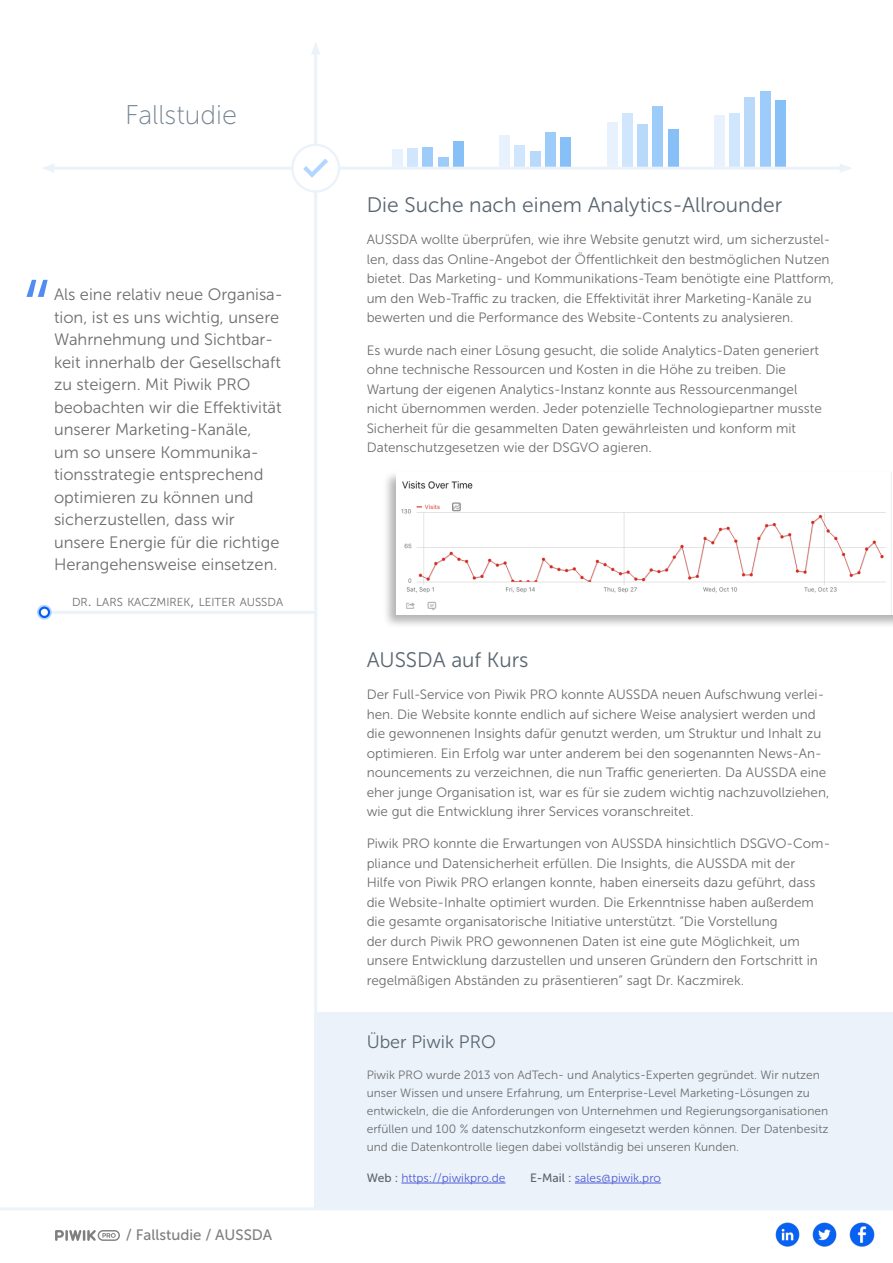
<style>
.page{position:relative;width:893px;height:1263px;background:#fff}
.page>*{position:absolute;margin:0;border:0;box-sizing:border-box;transform-origin:0 0}
.t1{font:27px "Museo Sans 100";color:#748492}
.Section_title{font:21px "Museo Sans 300";color:#596570}
.right_body_text{font:18px "Museo Sans 300";color:#596570}
.left_body_text{font:16.5px/22.5px "Museo Sans 300";color:#6d6d6d}
.t2{font:15px "Museo Sans 500";color:#7f7f7f}
.right_body_text-2{font:13.5px/19.5px "Museo Sans 300";color:#6d6d6d}
.right_body_text-3{font:12px/18px "Museo Sans 300";color:#6d6d6d}
.right_body_text-4{font:12px "Museo Sans 300";color:#4f5cd6}
.left_body_text-2{font:11.55px "Museo Sans 300";color:#6d6d6d}
.s1{font-size:16.5px}
.s2{font-family:"Museo Sans 500";color:#596570}
</style>
<div class="page">
<div style="left:392px;top:149px;width:10px;height:20px;background:#e8f2ff"></div>
<div style="left:408px;top:148px;width:10px;height:21px;background:#cfe6fc"></div>
<div style="left:423px;top:147px;width:10px;height:22px;background:#9eccfa"></div>
<div style="left:438px;top:158px;width:10px;height:11px;background:#9eccfa"></div>
<div style="left:453px;top:141px;width:10px;height:28px;background:#87bff7"></div>
<div style="left:500px;top:135px;width:10px;height:34px;background:#e8f2ff"></div>
<div style="left:515px;top:145px;width:10px;height:24px;background:#cfe6fc"></div>
<div style="left:530px;top:151px;width:10px;height:18px;background:#b8d9fa"></div>
<div style="left:545px;top:132px;width:11px;height:37px;background:#9eccfa"></div>
<div style="left:561px;top:137px;width:10px;height:32px;background:#87bff7"></div>
<div style="left:607px;top:123px;width:10px;height:46px;background:#e8f2ff"></div>
<div style="left:622px;top:113px;width:10px;height:56px;background:#cfe6fc"></div>
<div style="left:637px;top:124px;width:11px;height:45px;background:#b8d9fa"></div>
<div style="left:653px;top:107px;width:10px;height:62px;background:#9eccfa"></div>
<div style="left:668px;top:129px;width:10px;height:40px;background:#87bff7"></div>
<div style="left:714px;top:115px;width:10px;height:54px;background:#e8f2ff"></div>
<div style="left:729px;top:113px;width:11px;height:56px;background:#cfe6fc"></div>
<div style="left:745px;top:97px;width:10px;height:72px;background:#b8d9fa"></div>
<div style="left:760px;top:91px;width:10px;height:78px;background:#9eccfa"></div>
<div style="left:775px;top:100px;width:10px;height:69px;background:#87bff7"></div>
<hr style="left:51px;top:611px;width:264px;height:3px;background:#ebf2fa">
<svg style="left:37px;top:605px;width:15px;height:15px"></svg>
<div style="left:314px;top:1012px;width:579px;height:196px;background:#ebf2fa"></div>
<hr style="left:51px;top:167px;width:255px;height:3px;background:#ebf2fa">
<svg style="left:42px;top:164px;width:12px;height:9px"></svg>
<hr style="left:314px;top:51px;width:3px;height:102px;background:#ebf2fa">
<svg style="left:311px;top:42px;width:9px;height:13px"></svg>
<hr style="left:314px;top:180px;width:3px;height:1029px;background:#ebf2fa">
<hr style="left:0;top:1207px;width:893px;height:3px;background:#ebf2fa">
<hr style="left:326px;top:167px;width:517px;height:3px;background:#ebf2fa">
<svg style="left:840px;top:164px;width:12px;height:9px"></svg>
<svg style="left:55px;top:1230px;width:65px;height:11px"></svg>
<svg style="left:291px;top:144px;width:49px;height:49px"></svg>
<img style="left:775px;top:1223px;width:25px;height:24px">
<img style="left:812px;top:1223px;width:25px;height:24px">
<img style="left:850px;top:1223px;width:24px;height:24px">
<hr style="left:401px;top:1183px;width:104px;height:1px;background:#4f5cd6">
<hr style="left:575px;top:1183px;width:86px;height:1px;background:#4f5cd6">
<svg style="left:26px;top:280px;width:22px;height:17px"></svg>
<div style="left:382px;top:470px;width:511px;height:159px;background:#000;opacity:.3"></div>
<img style="left:396px;top:473px;width:497px;height:142px">
<h1 class="t1" style="left:125px;top:100px;width:113px">Fallstudie</h1>
<p class="left_body_text" style="left:54px;top:284px;width:230px">Als eine relativ neue Organisa&shy;tion, ist es uns wichtig, unsere<br>Wahrnehmung und Sichtbar&shy;keit innerhalb der Gesellschaft zu steigern. Mit Piwik PRO beobachten wir die Effektivität unserer Marketing-Kanäle,<br>um so unsere Kommunika&shy;tionsstrategie entsprechend optimieren zu können und sicherzustellen, dass wir unsere Energie für die richtige<br>Herangehensweise einsetzen.</p>
<p class="left_body_text-2" style="left:72px;top:595px;width:213px">DR<span class="s1">.</span> LARS KACZMIREK<span class="s1">,</span> LEITER AUSSDA</p>
<p class="t2" style="left:126px;top:1227px;width:148px">/ Fallstudie / AUSSDA</p>
<p class="Section_title" style="left:367px;top:193px;width:417px">Die Suche nach einem Analytics-Allrounder</p>
<p class="right_body_text-2" style="left:367px;top:230px;width:469px">AUSSDA wollte überprüfen, wie ihre Website genutzt wird, um sicherzustel&shy;len, dass das Online-Angebot der Öffentlichkeit den bestmöglichen Nutzen bietet. Das Marketing- und Kommunikations-Team benötigte eine Plattform, um den Web-Traffic zu tracken, die Effektivität ihrer Marketing-Kanäle zu bewerten und die Performance des Website-Contents zu analysieren.</p>
<p class="right_body_text-2" style="left:367px;top:340px;width:457px">Es wurde nach einer Lösung gesucht, die solide Analytics-Daten generiert ohne technische Ressourcen und Kosten in die Höhe zu treiben. Die Wartung der eigenen Analytics-Instanz konnte aus Ressourcenmangel nicht übernommen werden. Jeder potenzielle Technologiepartner musste Sicherheit für die gesammelten Daten gewährleisten und konform mit Datenschutzgesetzen wie der DSGVO agieren.</p>
<p class="Section_title" style="left:367px;top:648px;width:163px">AUSSDA auf Kurs</p>
<p class="right_body_text-2" style="left:367px;top:685px;width:464px">Der Full-Service von Piwik PRO konnte AUSSDA neuen Aufschwung verlei&shy;hen. Die Website konnte endlich auf sichere Weise analysiert werden und die gewonnenen Insights dafür genutzt werden, um Struktur und Inhalt zu optimieren. Ein Erfolg war unter anderem bei den sogenannten News-An&shy;nouncements zu verzeichnen, die nun Traffic generierten. Da AUSSDA eine eher junge Organisation ist, war es für sie zudem wichtig nachzuvollziehen, wie gut die Entwicklung ihrer Services voranschreitet.</p>
<p class="right_body_text-2" style="left:367px;top:834px;width:465px">Piwik PRO konnte die Erwartungen von AUSSDA hinsichtlich DSGVO-Com&shy;pliance und Datensicherheit erfüllen. Die Insights, die AUSSDA mit der<br>Hilfe von Piwik PRO erlangen konnte, haben einerseits dazu geführt, dass die Website-Inhalte optimiert wurden. Die Erkenntnisse haben außerdem die gesamte organisatorische Initiative unterstützt. “Die Vorstellung<br>der durch Piwik PRO gewonnenen Daten ist eine gute Möglichkeit, um unsere Entwicklung darzustellen und unseren Gründern den Fortschritt in regelmäßigen Abständen zu präsentieren” sagt Dr. Kaczmirek.</p>
<p class="right_body_text" style="left:367px;top:1032px;width:131px">Über Piwik PRO</p>
<p class="right_body_text-3" style="left:367px;top:1066px;width:463px">Piwik PRO wurde 2013 von AdTech- und Analytics-Experten gegründet. Wir nutzen unser Wissen und unsere Erfahrung, um Enterprise-Level Marketing-Lösungen zu entwickeln, die die Anforderungen von Unternehmen und Regierungsorganisationen erfüllen und 100 % datenschutzkonform eingesetzt werden können. Der Datenbesitz und die Datenkontrolle liegen dabei vollständig bei unseren Kunden.</p>
<p class="right_body_text-4" style="left:367px;top:1171px;width:140px"><span class="s2">Web :</span> https://piwikpro.de</p>
<p class="right_body_text-4" style="left:530px;top:1171px;width:132px"><span class="s2">E-Mail :</span> sales@piwik.pro</p>
</div>
